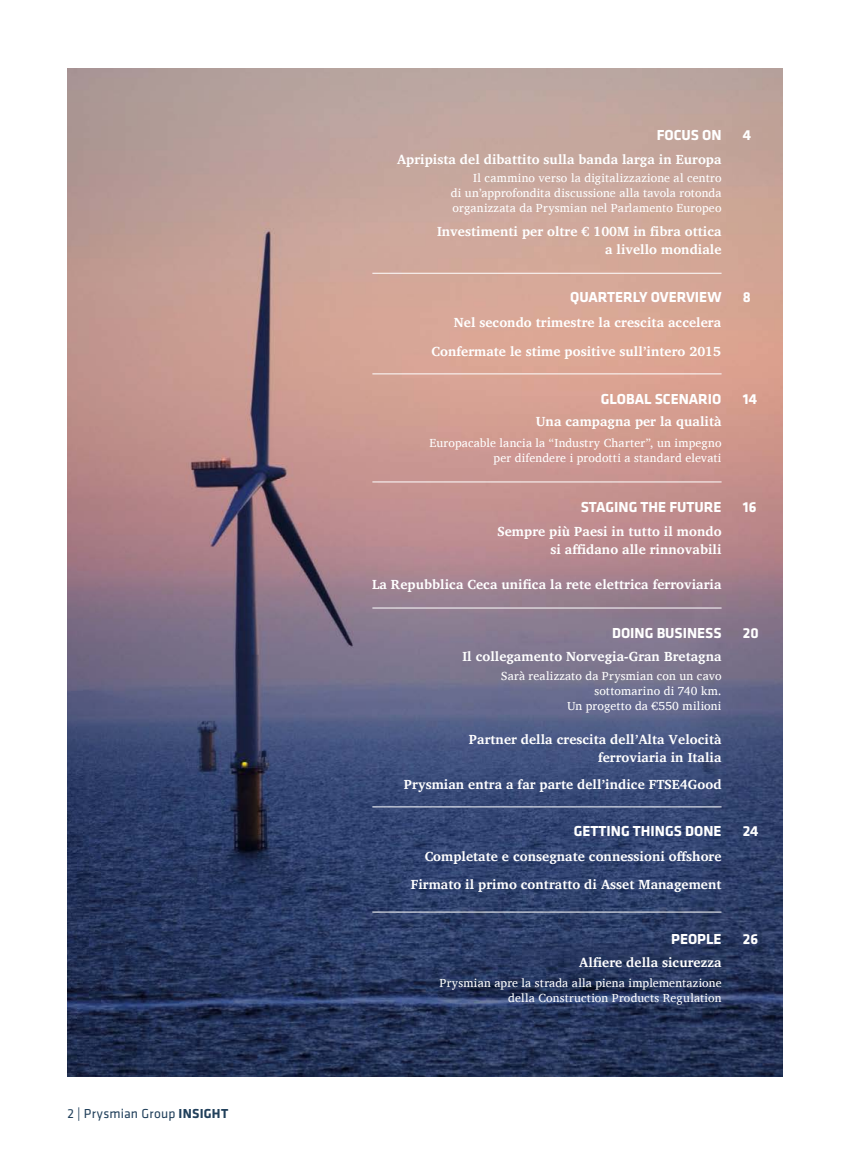
<style>
.page{position:relative;width:851px;height:1170px;background:#fff}
.page>*{position:absolute;margin:0;border:0;box-sizing:border-box;transform-origin:0 0}
.t1{font:700 15px "Klavika";color:#fff}
.t2{font:700 13.5px/18px "Charis SIL";color:#fff;text-align:right}
.t3{font:13.5px "Klavika";letter-spacing:.015em;color:#21405b}
.t4{font:12px/15px "Charis SIL";letter-spacing:.015em;color:#fff;text-align:right}
.s1{font-weight:700}
</style>
<div class="page">
<img style="left:68px;top:68px;width:714px;height:1008px">
<hr style="left:372px;top:273px;width:349px;height:1px;background:#fff">
<hr style="left:372px;top:373px;width:349px;height:1px;background:#fff">
<hr style="left:372px;top:481px;width:349px;height:1px;background:#fff">
<hr style="left:372px;top:607px;width:349px;height:1px;background:#fff">
<hr style="left:372px;top:806px;width:349px;height:1px;background:#fff">
<hr style="left:372px;top:911px;width:349px;height:1px;background:#fff">
<p class="t3" style="left:68px;top:1104px;width:162px">2 | Prysmian Group <span class="s1">INSIGHT</span></p>
<p class="t1" style="left:656px;top:124px;width:66px">FOCUS ON</p>
<p class="t2" style="left:397px;top:150px;width:326px">Apripista del dibattito sulla banda larga in Europa</p>
<p class="t4" style="left:450px;top:170px;width:272px;text-align:justify;text-indent:22px">Il cammino verso la digitalizzazione al centro di un’approfondita discussione alla tavola rotonda organizzata da Prysmian nel Parlamento Europeo</p>
<p class="t2" style="left:437px;top:222px;width:286px">Investimenti per oltre € 100M in fibra ottica a livello mondiale</p>
<p class="t1" style="left:570px;top:286px;width:153px">QUARTERLY OVERVIEW</p>
<p class="t2" style="left:453px;top:314px;width:269px">Nel secondo trimestre la crescita accelera</p>
<p class="t2" style="left:431px;top:342px;width:291px">Confermate le stime positive sull’intero 2015</p>
<p class="t1" style="left:600px;top:387px;width:122px">GLOBAL SCENARIO</p>
<p class="t2" style="left:535px;top:412px;width:187px">Una campagna per la qualità</p>
<p class="t4" style="left:429px;top:435px;width:293px">Europacable lancia la “Industry Charter”, un impegno per difendere i prodotti a standard elevati</p>
<p class="t1" style="left:580px;top:496px;width:142px">STAGING THE FUTURE</p>
<p class="t2" style="left:497px;top:522px;width:225px">Sempre più Paesi in tutto il mondo si affidano alle rinnovabili</p>
<p class="t2" style="left:372px;top:575px;width:351px">La Repubblica Ceca unifica la rete elettrica ferroviaria</p>
<p class="t1" style="left:612px;top:621px;width:111px">DOING BUSINESS</p>
<p class="t2" style="left:462px;top:647px;width:261px">Il collegamento Norvegia-Gran Bretagna</p>
<p class="t4" style="left:501px;top:668px;width:222px">Sarà realizzato da Prysmian con un cavo sottomarino di 740 km.<br>Un progetto da €550 milioni</p>
<p class="t2" style="left:469px;top:730px;width:254px">Partner della crescita dell’Alta Velocità ferroviaria in Italia</p>
<p class="t2" style="left:404px;top:774px;width:319px">Prysmian entra a far parte dell’indice FTSE4Good</p>
<p class="t1" style="left:573px;top:819px;width:149px">GETTING THINGS DONE</p>
<p class="t2" style="left:411px;top:842px;width:312px;line-height:28px">Completate e consegnate connessioni offshore<br>Firmato il primo contratto di Asset Management</p>
<p class="t1" style="left:671px;top:927px;width:52px">PEOPLE</p>
<p class="t2" style="left:579px;top:952px;width:144px">Alfiere della sicurezza</p>
<p class="t4" style="left:439px;top:975px;width:283px">Prysmian apre la strada alla piena implementazione della Construction Products Regulation</p>
<p class="t1" style="left:742px;top:124px;width:10px">4</p>
<p class="t1" style="left:742px;top:286px;width:10px">8</p>
<p class="t1" style="left:742px;top:387px;width:16px">14</p>
<p class="t1" style="left:742px;top:496px;width:15px">16</p>
<p class="t1" style="left:742px;top:621px;width:17px">20</p>
<p class="t1" style="left:742px;top:819px;width:17px">24</p>
<p class="t1" style="left:742px;top:927px;width:17px">26</p>
</div>
